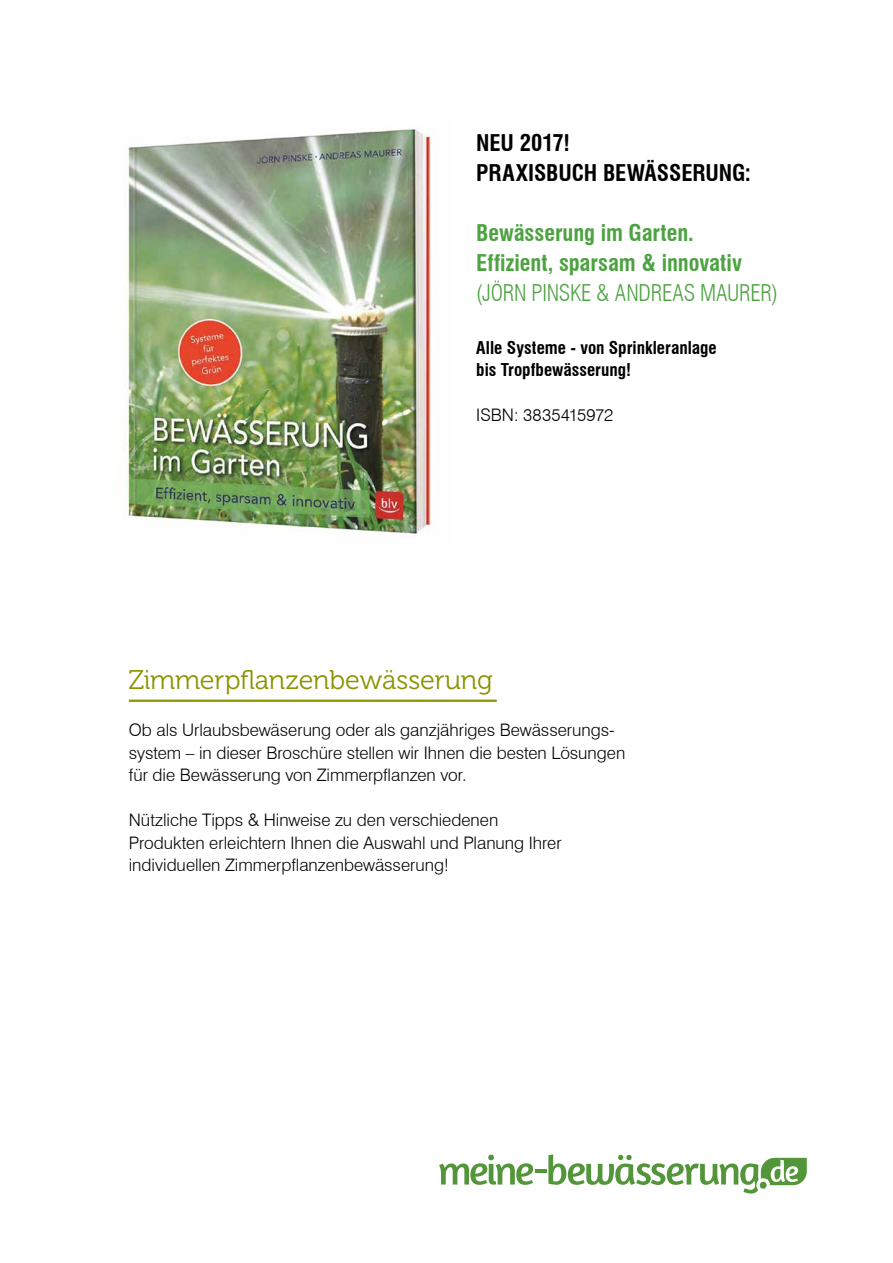
<style>
.page{position:relative;width:893px;height:1263px;background:#fff}
.page>*{position:absolute;margin:0;border:0;box-sizing:border-box;transform-origin:0 0}
.t1{font:27px "Museo 300";letter-spacing:-.01em;color:#8a9400}
.t2{font:700 condensed 22.5px/30px "Swiss 721 BT";letter-spacing:-.005em;color:#4da241}
.t3{font:700 condensed 22.5px/30px "Swiss 721 BT";letter-spacing:-.005em;color:#000}
.t4{font:300 condensed 22.5px "Swiss 721 BT";letter-spacing:-.01em;color:#4da241}
.t5{font:300 17.25px/22.5px "Swiss 721 BT";color:#000}
.t6{font:700 condensed 17.25px/22.5px "Swiss 721 BT";color:#000}
</style>
<div class="page">
<hr style="left:129px;top:700px;width:368px;height:2px;background:#8a9400">
<svg style="left:439px;top:1154px;width:94px;height:31px"></svg>
<hr style="left:535px;top:1169px;width:12px;height:4px;background:#53963a">
<svg style="left:548px;top:1154px;width:259px;height:39px"></svg>
<img style="left:125px;top:127px;width:308px;height:409px">
<h2 class="t3" style="left:476px;top:128px;width:276px">NEU 2017!<br>PRAXISBUCH BEWÄSSERUNG:</h2>
<h2 class="t2" style="left:476px;top:218px;width:267px">Bewässerung im Garten.<br>Effizient, sparsam &amp; innovativ</h2>
<h2 class="t4" style="left:476px;top:280px;width:303px">(JÖRN PINSKE &amp; ANDREAS MAURER)</h2>
<p class="t6" style="left:476px;top:336px;width:242px">Alle Systeme - von Sprinkleranlage bis Tropfbewässerung!</p>
<p class="t5" style="left:476px;top:404px;width:138px">ISBN: 3835415972</p>
<h1 class="t1" style="left:129px;top:665px;width:365px">Zimmerpflanzenbewässerung</h1>
<p class="t5" style="left:129px;top:719px;width:498px">Ob als Urlaubsbewäserung oder als ganzjähriges Bewässerungs&shy;system – in dieser Broschüre stellen wir Ihnen die besten Lösungen für die Bewässerung von Zimmerpflanzen vor.</p>
<p class="t5" style="left:129px;top:809px;width:434px">Nützliche Tipps &amp; Hinweise zu den verschiedenen<br>Produkten erleichtern Ihnen die Auswahl und Planung Ihrer individuellen Zimmerpflanzenbewässerung!</p>
</div>
